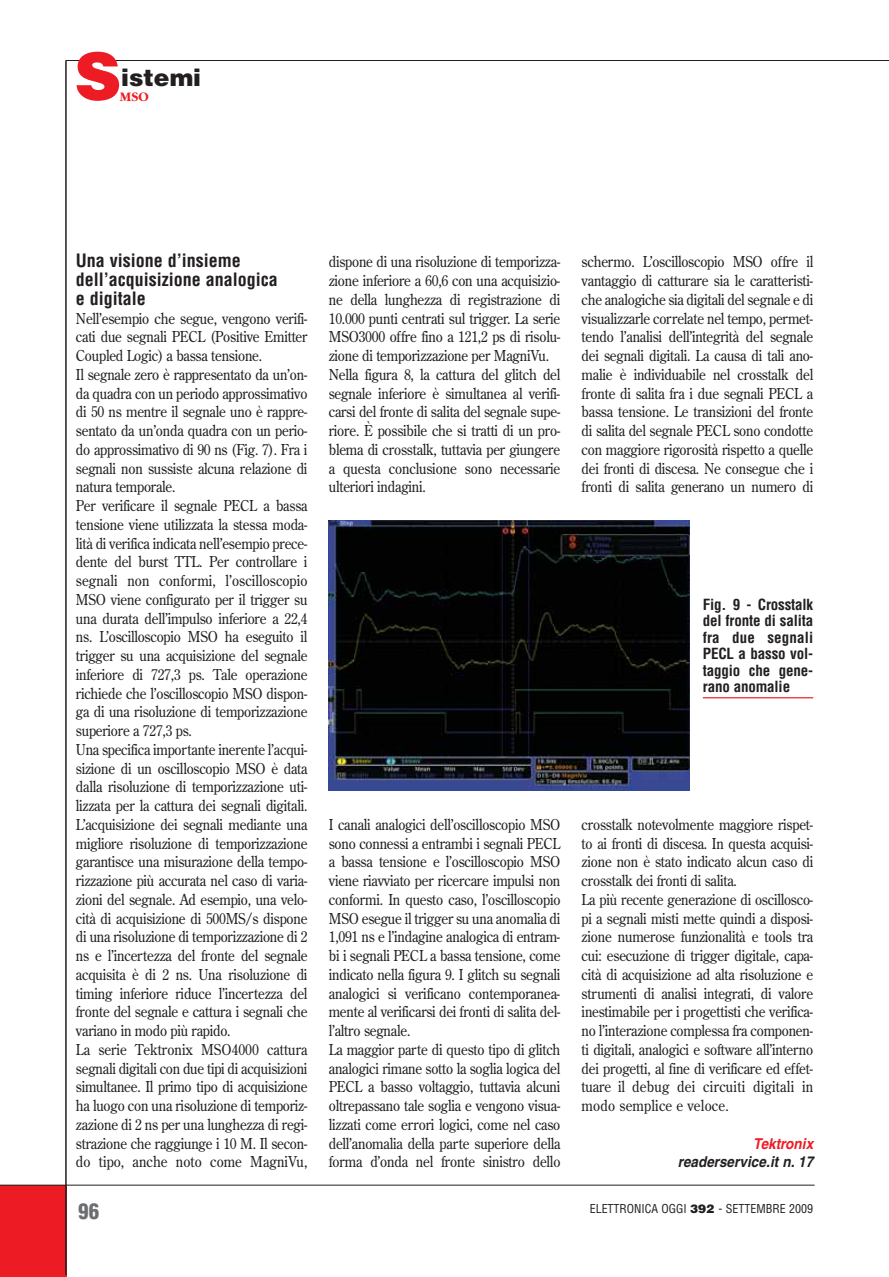
<style>
.page{position:relative;width:889px;height:1277px;background:#fff}
.page>*{position:absolute;margin:0;border:0;box-sizing:border-box;transform-origin:0 0}
.t1{font:900 64.8px "Helvetica LT";color:#ed1c24}
.t2{font:900 23.55px "Helvetica LT";color:#231f20}
.t3{font:900 condensed 21px "Helvetica LT";color:#6d6e70}
.t4{font:700 condensed 18px/18.8px "Helvetica LT";color:#231f20}
.t5{font:15px/18.8px "Century Old Style LT";letter-spacing:-.015em;color:#231f20;scale:.9 1}
.t6{font:700 condensed 15px/16.5px "Helvetica LT";letter-spacing:-.01em;color:#231f20;text-align:justify}
.t7{font:italic 700 15px "Helvetica LT";letter-spacing:.005em;color:#231f20;scale:.9 1}
.t8{font:italic 700 15px "Helvetica LT";letter-spacing:.005em;color:#ed1c24;scale:.9 1}
.t9{font:700 13.5px "Garamond LT";color:#ed1c24}
.t10{font:condensed 12px "Helvetica LT";color:#231f20}
.s1{font-weight:900;font-stretch:normal}
</style>
<div class="page">
<div style="left:0;top:1185px;width:66px;height:92px;background:#ed1c24"></div>
<hr style="left:0;top:1185px;width:814px;height:1px;background:#231f20">
<hr style="left:65px;top:60px;width:2px;height:1215px;background:#231f20">
<hr style="left:66px;top:60px;width:822px;height:1px;background:#231f20">
<img style="left:329px;top:521px;width:360px;height:270px">
<hr style="left:702px;top:697px;width:111px;height:1px;background:#ed1c24">
<h1 class="t1" style="left:74px;top:39px;width:48px">S</h1>
<h2 class="t2" style="left:121px;top:64px;width:81px">istemi</h2>
<p class="t9" style="left:120px;top:90px;width:30px">MSO</p>
<p class="t4" style="left:76px;top:253px;width:203px">Una visione d’insieme dell’acquisizione analogica e digitale</p>
<p class="t5" style="left:76px;top:310px;width:259px">Nell’esempio che segue, vengono verifi&shy;cati due segnali PECL (Positive Emitter Coupled Logic) a bassa tensione.<br>Il segnale zero è rappresentato da un’on&shy;da quadra con un periodo approssimativo di 50 ns mentre il segnale uno è rappre&shy;sentato da un’onda quadra con un perio&shy;do approssimativo di 90 ns (Fig. 7). Fra i segnali non sussiste alcuna relazione di natura temporale.<br>Per verificare il segnale PECL a bassa tensione viene utilizzata la stessa moda&shy;lità di verifica indicata nell’esempio prece&shy;dente del burst TTL. Per controllare i segnali non conformi, l’oscilloscopio MSO viene configurato per il trigger su una durata dell’impulso inferiore a 22,4 ns. L’oscilloscopio MSO ha eseguito il trigger su una acquisizione del segnale inferiore di 727,3 ps. Tale operazione richiede che l’oscilloscopio MSO di spon&shy;ga di una risoluzione di temporizzazione superiore a 727,3 ps.<br>Una specifica importante inerente l’acqui&shy;sizione di un oscilloscopio MSO è data dalla risoluzione di temporizzazione uti&shy;lizzata per la cattura dei segnali digitali.<br>L’acquisizione dei segnali me diante una migliore risoluzione di temporizzazione garantisce una misurazione della tempo&shy;rizzazione più accurata nel caso di varia&shy;zioni del segnale. Ad esempio, una velo&shy;cità di acquisizione di 500MS/s dispone di una risoluzione di temporizzazione di 2 ns e l’incertezza del fronte del segnale acquisita è di 2 ns. Una risoluzione di timing inferiore riduce l’incertezza del fronte del segnale e cattura i segnali che variano in modo più rapido.<br>La serie Tektronix MSO4000 cattura segnali digitali con due tipi di acquisizioni simultanee. Il primo tipo di acquisizione ha luogo con una risoluzione di temporiz&shy;zazione di 2 ns per una lunghezza di regi&shy;strazione che raggiunge i 10 M. Il secon&shy;do tipo, anche noto come MagniVu,</p>
<h3 class="t3" style="left:78px;top:1202px;width:22px">96</h3>
<p class="t5" style="left:329px;top:253px;width:259px">dispone di una risoluzione di temporizza&shy;zione inferiore a 60,6 con una acquisizio&shy;ne della lunghezza di registrazione di 10.000 punti centrati sul trigger. La serie MSO3000 offre fino a 121,2 ps di risolu&shy;zione di temporizzazione per MagniVu.<br>Nella figura 8, la cattura del glitch del segnale inferiore è simultanea al verifi&shy;carsi del fronte di salita del segnale supe&shy;riore. È possibile che si tratti di un pro&shy;blema di crosstalk, tuttavia per giungere a questa conclusione sono necessarie ulteriori indagini.</p>
<p class="t5" style="left:581px;top:253px;width:259px;text-align:justify">schermo. L’oscilloscopio MSO offre il vantaggio di catturare sia le caratteristi&shy;che analogiche sia digitali del segnale e di visualizzarle correlate nel tempo, permet&shy;tendo l’analisi dell’integrità del segnale dei segnali digitali. La causa di tali ano&shy;malie è individuabile nel crosstalk del fronte di salita fra i due segnali PECL a bassa tensione. Le transizioni del fronte di salita del segnale PECL sono condotte con maggiore rigorosità rispetto a quelle dei fronti di discesa. Ne consegue che i fronti di salita generano un numero di</p>
<p class="t6" style="left:702px;top:597px;width:112px">Fig. 9 - Crosstalk del fronte di salita fra due segnali PECL a basso vol&shy;taggio che gene&shy;rano anomalie</p>
<p class="t5" style="left:329px;top:816px;width:259px">I canali analogici dell’oscilloscopio MSO sono connessi a entrambi i segnali PECL a bassa tensione e l’oscilloscopio MSO viene riavviato per ricercare im pulsi non conformi. In questo caso, l’oscilloscopio MSO esegue il trigger su una anomalia di 1,091 ns e l’indagine analogica di entram&shy;bi i segnali PECL a bassa tensione, come indicato nella figura 9. I glitch su segnali analogici si verificano contemporanea&shy;mente al verificarsi dei fronti di salita del&shy;l’altro segnale.<br>La maggior parte di questo tipo di glitch analogici rimane sotto la soglia logica del PECL a basso voltaggio, tuttavia alcuni oltrepassano tale soglia e vengono visua&shy;lizzati come errori logici, come nel caso dell’anomalia della parte superiore della forma d’onda nel fronte sinistro dello</p>
<p class="t5" style="left:581px;top:816px;width:259px">crosstalk notevolmente maggiore ri spet&shy;to ai fronti di discesa. In questa acquisi&shy;zione non è stato indicato alcun caso di crosstalk dei fronti di salita.<br>La più recente generazione di oscillosco&shy;pi a segnali misti mette quindi a disposi&shy;zione numerose funzionalità e tools tra cui: esecuzione di trigger digitale, capa&shy;cità di acquisizione ad alta risoluzione e strumenti di analisi integrati, di valore inestimabile per i progettisti che verifica&shy;no l’interazione complessa fra componen&shy;ti digitali, analogici e software all’interno dei progetti, al fine di verificare ed effet&shy;tuare il debug dei circuiti digitali in modo semplice e veloce.</p>
<p class="t8" style="left:753px;top:1135px;width:68px">Tektronix</p>
<p class="t7" style="left:677px;top:1153px;width:152px">readerservice.it n. 17</p>
<p class="t10" style="left:589px;top:1204px;width:225px">ELETTRONICA OGGI <span class="s1">392</span> - SETTEMBRE 2009</p>
</div>
